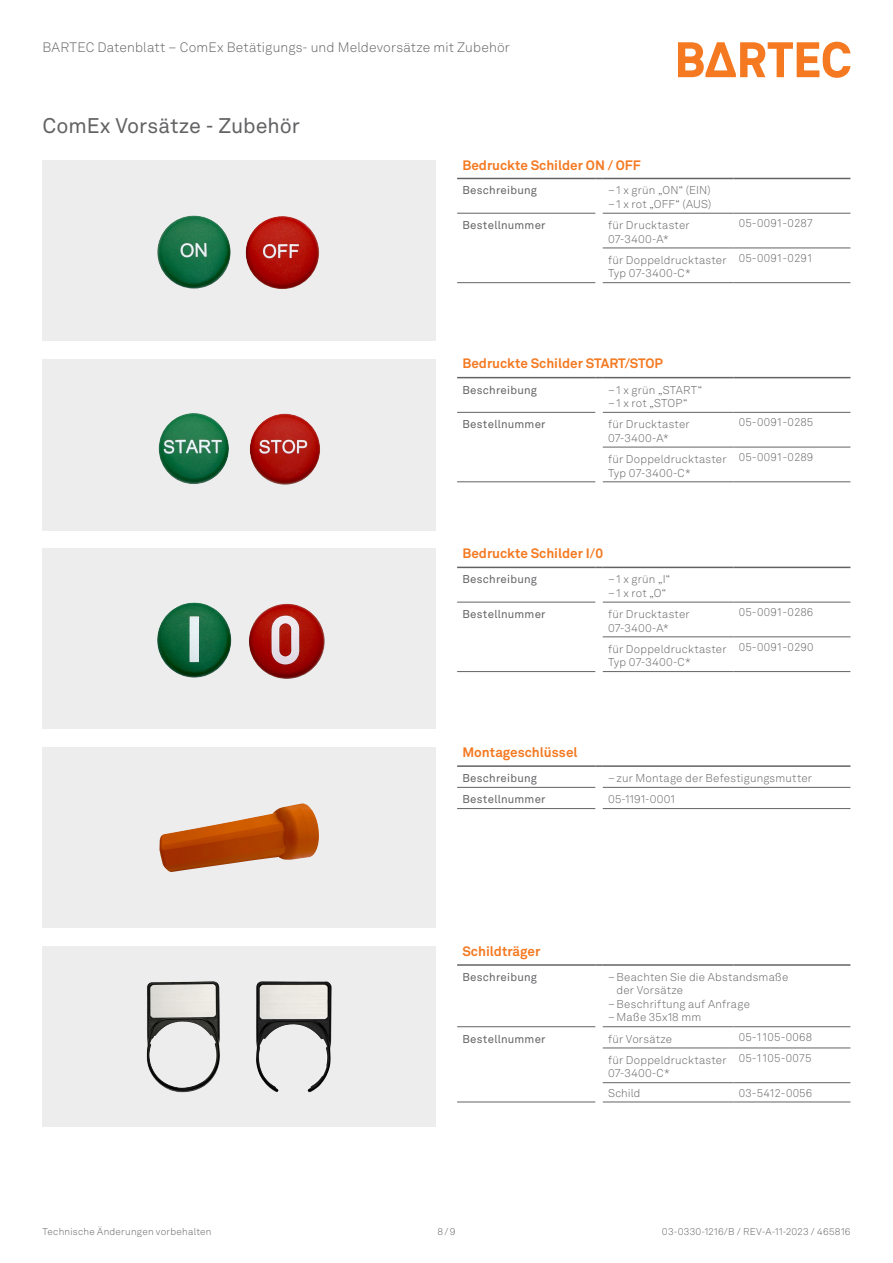
<style>
.page{position:relative;width:893px;height:1263px;background:#fff}
.page>*{position:absolute;margin:0;border:0;box-sizing:border-box;transform-origin:0 0}
._02_Subheadline_14{font:21px "Akkurat LL";letter-spacing:-.005em;color:#636366}
.Table_Head___9_12{font:700 13.5px "Akkurat Pro";color:#f47921}
.t1{font:300 13.5px "Akkurat LL";letter-spacing:.01em;color:#636366}
.Tab_03_Copy_7_5{font:300 11.25px/13.5px "Akkurat LL";letter-spacing:.02em;color:#636366}
.Tab_03_Copy_Legend_7_5{font:11.25px "Akkurat LL";letter-spacing:.02em;color:#636366}
.Tab_03_Copy_7_5-2{font:300 11.25px "Akkurat Pro";letter-spacing:.01em;color:#636366}
.Tab_03_Copy_7_5-3{font:300 11.25px "Akkurat Pro";letter-spacing:-.01em;color:#636366}
.t2{font:300 9.75px "Akkurat LL";letter-spacing:.025em;color:#636366}
.s1{font-family:"Akkurat Pro"}
</style>
<div class="page">
<div style="left:43px;top:160px;width:393px;height:181px;background:#ededee"></div>
<svg style="left:457px;top:178px;width:393px;height:105px"></svg>
<hr style="left:457px;top:213px;width:138px;height:1px;background:#636366">
<hr style="left:457px;top:282px;width:138px;height:1px;background:#636366">
<img style="left:157px;top:215px;width:162px;height:74px">
<div style="left:43px;top:359px;width:393px;height:171px;background:#ededee"></div>
<img style="left:159px;top:413px;width:161px;height:72px">
<svg style="left:457px;top:377px;width:393px;height:105px"></svg>
<hr style="left:457px;top:412px;width:138px;height:1px;background:#636366">
<hr style="left:457px;top:481px;width:138px;height:1px;background:#636366">
<div style="left:43px;top:549px;width:393px;height:180px;background:#ededee"></div>
<svg style="left:457px;top:567px;width:393px;height:105px"></svg>
<hr style="left:457px;top:602px;width:138px;height:1px;background:#636366">
<hr style="left:457px;top:671px;width:138px;height:1px;background:#636366">
<img style="left:157px;top:602px;width:168px;height:77px">
<div style="left:43px;top:747px;width:393px;height:181px;background:#ededee"></div>
<hr style="left:457px;top:808px;width:138px;height:1px;background:#636366">
<hr style="left:603px;top:808px;width:247px;height:1px;background:#636366">
<svg style="left:457px;top:765px;width:393px;height:23px"></svg>
<img style="left:159px;top:803px;width:160px;height:69px">
<div style="left:43px;top:946px;width:393px;height:181px;background:#ededee"></div>
<svg style="left:457px;top:964px;width:393px;height:138px"></svg>
<hr style="left:457px;top:1026px;width:138px;height:1px;background:#636366">
<hr style="left:457px;top:1101px;width:138px;height:1px;background:#636366">
<img style="left:146px;top:981px;width:74px;height:111px">
<img style="left:256px;top:981px;width:76px;height:111px">
<svg style="left:678px;top:42px;width:172px;height:36px"></svg>
<p class="t1" style="left:43px;top:38px;width:469px">BARTEC Datenblatt – ComEx Betätigungs- und Meldevorsätze mit Zubehör</p>
<p class="_02_Subheadline_14" style="left:43px;top:110px;width:259px">ComEx Vorsätze - Zubehör</p>
<p class="Table_Head___9_12" style="left:462px;top:156px;width:180px">Bedruckte Schilder ON / OFF</p>
<p class="Tab_03_Copy_Legend_7_5" style="left:462px;top:182px;width:76px">Beschreibung</p>
<p class="Tab_03_Copy_7_5" style="left:608px;top:183px;width:104px"><span class="s1">–</span>1 x grün „ON“ (EIN)</p>
<p class="Tab_03_Copy_7_5" style="left:608px;top:197px;width:105px"><span class="s1">–</span>1 x rot „OFF“ (AUS)</p>
<p class="Tab_03_Copy_Legend_7_5" style="left:462px;top:217px;width:85px">Bestellnummer</p>
<p class="Tab_03_Copy_7_5" style="left:608px;top:218px;width:83px">für Drucktaster<br>07-3400-A*</p>
<p class="Tab_03_Copy_7_5-2" style="left:739px;top:217px;width:76px">05-0091-0287</p>
<p class="Tab_03_Copy_7_5" style="left:608px;top:253px;width:120px">für Doppeldrucktaster<br>Typ 07-3400-C*</p>
<p class="Tab_03_Copy_7_5-2" style="left:739px;top:251px;width:76px">05-0091-0291</p>
<p class="Table_Head___9_12" style="left:462px;top:355px;width:202px">Bedruckte Schilder START/STOP</p>
<p class="Tab_03_Copy_Legend_7_5" style="left:462px;top:381px;width:76px">Beschreibung</p>
<p class="Tab_03_Copy_7_5" style="left:608px;top:383px;width:95px"><span class="s1">–</span>1 x grün „START“</p>
<p class="Tab_03_Copy_7_5" style="left:608px;top:396px;width:81px"><span class="s1">–</span>1 x rot „STOP“</p>
<p class="Tab_03_Copy_Legend_7_5" style="left:462px;top:416px;width:85px">Bestellnummer</p>
<p class="Tab_03_Copy_7_5" style="left:608px;top:417px;width:83px">für Drucktaster<br>07-3400-A*</p>
<p class="Tab_03_Copy_7_5-2" style="left:739px;top:416px;width:76px">05-0091-0285</p>
<p class="Tab_03_Copy_7_5" style="left:608px;top:452px;width:120px">für Doppeldrucktaster<br>Typ 07-3400-C*</p>
<p class="Tab_03_Copy_7_5-2" style="left:739px;top:450px;width:76px">05-0091-0289</p>
<p class="Table_Head___9_12" style="left:462px;top:545px;width:142px">Bedruckte Schilder I/0</p>
<p class="Tab_03_Copy_Legend_7_5" style="left:462px;top:571px;width:76px">Beschreibung</p>
<p class="Tab_03_Copy_7_5" style="left:608px;top:572px;width:64px"><span class="s1">–</span>1 x grün „I“</p>
<p class="Tab_03_Copy_7_5" style="left:608px;top:586px;width:59px"><span class="s1">–</span>1 x rot „O“</p>
<p class="Tab_03_Copy_Legend_7_5" style="left:462px;top:606px;width:85px">Bestellnummer</p>
<p class="Tab_03_Copy_7_5" style="left:608px;top:607px;width:83px">für Drucktaster<br>07-3400-A*</p>
<p class="Tab_03_Copy_7_5-2" style="left:739px;top:605px;width:76px">05-0091-0286</p>
<p class="Tab_03_Copy_7_5" style="left:608px;top:642px;width:120px">für Doppeldrucktaster<br>Typ 07-3400-C*</p>
<p class="Tab_03_Copy_7_5-2" style="left:739px;top:640px;width:76px">05-0091-0290</p>
<p class="Table_Head___9_12" style="left:462px;top:744px;width:117px">Montageschlüssel</p>
<p class="Tab_03_Copy_Legend_7_5" style="left:462px;top:770px;width:76px">Beschreibung</p>
<p class="Tab_03_Copy_7_5" style="left:608px;top:771px;width:206px"><span class="s1">–</span>zur Montage der Befestigungsmutter</p>
<p class="Tab_03_Copy_Legend_7_5" style="left:462px;top:791px;width:85px">Bestellnummer</p>
<p class="Tab_03_Copy_7_5" style="left:608px;top:792px;width:68px">05-1191-0001</p>
<p class="Table_Head___9_12" style="left:462px;top:943px;width:79px">Schildträger</p>
<p class="Tab_03_Copy_Legend_7_5" style="left:462px;top:968px;width:76px">Beschreibung</p>
<p class="Tab_03_Copy_7_5" style="left:617px;top:970px;width:173px;text-indent:-9px"><span class="s1">–</span>Beachten Sie die Abstandsmaße der Vorsätze</p>
<p class="Tab_03_Copy_7_5" style="left:608px;top:997px;width:143px"><span class="s1">–</span>Beschriftung auf Anfrage</p>
<p class="Tab_03_Copy_7_5" style="left:608px;top:1010px;width:95px"><span class="s1">–</span>Maße 35x18 mm</p>
<p class="Tab_03_Copy_Legend_7_5" style="left:462px;top:1030px;width:85px">Bestellnummer</p>
<p class="Tab_03_Copy_7_5" style="left:608px;top:1032px;width:66px">für Vorsätze</p>
<p class="Tab_03_Copy_7_5-2" style="left:739px;top:1030px;width:75px">05-1105-0068</p>
<p class="Tab_03_Copy_7_5" style="left:608px;top:1053px;width:120px">für Doppeldrucktaster<br>07-3400-C*</p>
<p class="Tab_03_Copy_7_5-3" style="left:739px;top:1051px;width:74px">05-1105-0075</p>
<p class="Tab_03_Copy_7_5-2" style="left:608px;top:1086px;width:34px">Schild</p>
<p class="Tab_03_Copy_7_5-2" style="left:739px;top:1086px;width:75px">03-5412-0056</p>
<p class="t2" style="left:43px;top:1225px;width:171px">Technische Änderungen vorbehalten</p>
<p class="t2" style="left:438px;top:1225px;width:19px">8/9</p>
<p class="t2" style="left:662px;top:1225px;width:190px">03-0330-1216/B / REV-A-11-2023 / 465816</p>
</div>
